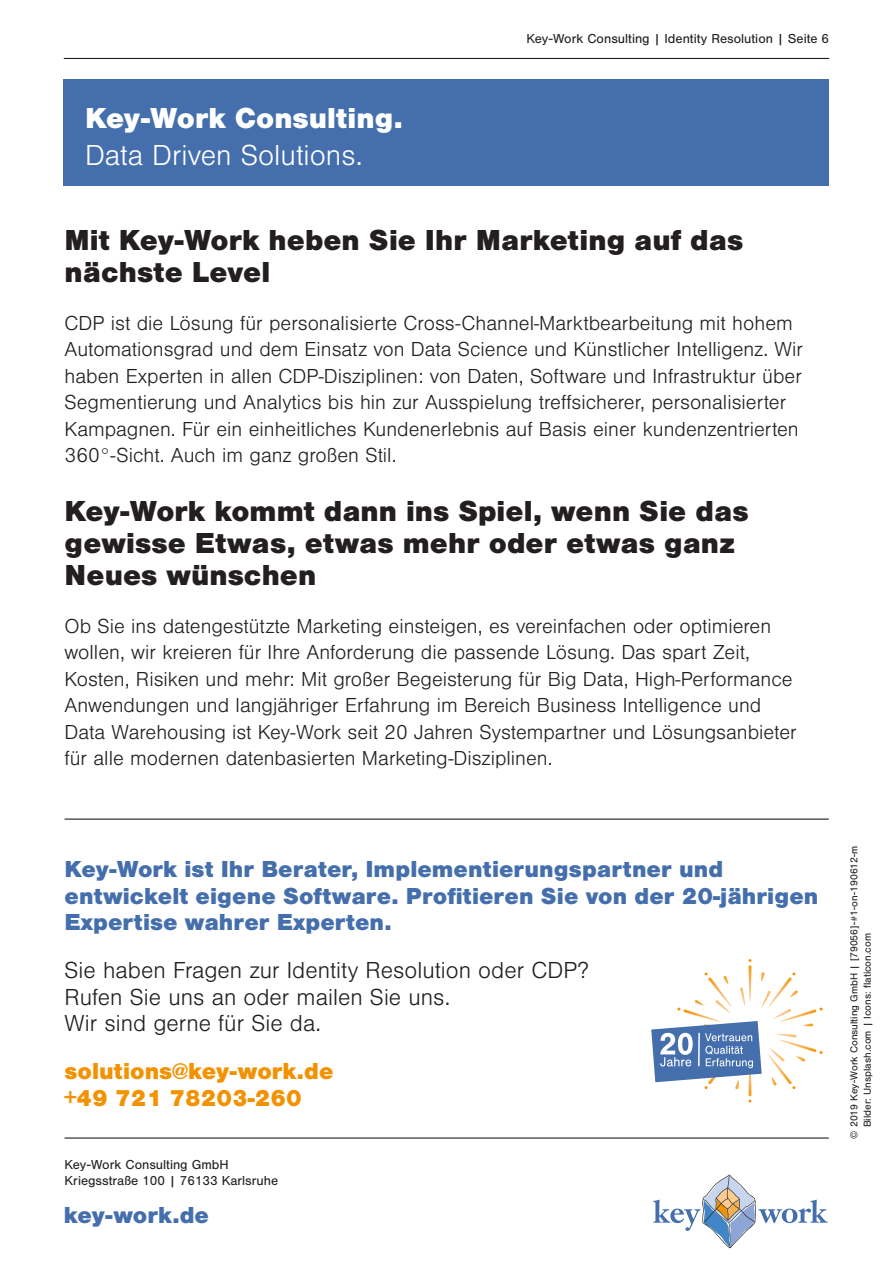
<style>
.page{position:relative;width:893px;height:1263px;background:#fff}
.page>*{position:absolute;margin:0;border:0;box-sizing:border-box;transform-origin:0 0}
.t1{font:900 30px/32px "Nimbus San";color:#231f20}
.t2{font:300 30px "Nimbus San";color:#fff}
.t3{font:900 30px "Nimbus San";color:#fff}
.t4{font:900 24px/26.5px "Nimbus San";color:#446fac}
.t5{font:300 24px/26.5px "Nimbus San";color:#231f20}
.t6{font:900 24px/26.5px "Nimbus San";color:#f39200}
.t7{font:300 21px/26.5px "Nimbus San";color:#231f20}
.t8{font:13.5px/15.9px "Nimbus San";color:#231f20}
.t9{font:10.5px/13.5px "Nimbus San";color:#231f20}
</style>
<div class="page">
<hr style="left:64px;top:58px;width:765px;height:1px;background:#231f20">
<svg style="left:653px;top:1174px;width:175px;height:74px"></svg>
<div style="left:64px;top:80px;width:765px;height:106px;background:#446fac"></div>
<hr style="left:65px;top:818px;width:764px;height:2px;background:#231f20">
<hr style="left:65px;top:1137px;width:764px;height:1px;background:#231f20">
<svg style="left:651px;top:959px;width:172px;height:123px"></svg>
<hr style="left:698px;top:1033px;width:2px;height:33px;background:#fff">
<h1 class="t3" style="left:85px;top:100px;width:319px">Key-Work Consulting.</h1>
<h1 class="t2" style="left:85px;top:139px;width:279px">Data Driven Solutions.</h1>
<p class="t8" style="left:526px;top:30px;width:304px">Key-Work Consulting | Identity Resolution | Seite 6</p>
<h1 class="t1" style="left:65px;top:224px;width:680px">Mit Key-Work heben Sie Ihr Marketing auf das nächste Level</h1>
<p class="t7" style="left:65px;top:310px;width:740px">CDP ist die Lösung für personalisierte Cross-Channel-Marktbearbeitung mit hohem Automationsgrad und dem Einsatz von Data Science und Künstlicher Intelligenz. Wir haben Experten in allen CDP-Disziplinen: von Daten, Software und Infrastruktur über Segmentierung und Analytics bis hin zur Ausspielung treffsicherer, personalisierter Kampagnen. Für ein einheitliches Kundenerlebnis auf Basis einer kundenzentrierten 360°-Sicht. Auch im ganz großen Stil.</p>
<h1 class="t1" style="left:65px;top:495px;width:686px">Key-Work kommt dann ins Spiel, wenn Sie das gewisse Etwas, etwas mehr oder etwas ganz<br>Neues wünschen</h1>
<p class="t7" style="left:65px;top:613px;width:734px">Ob Sie ins datengestützte Marketing einsteigen, es vereinfachen oder optimieren wollen, wir kreieren für Ihre Anforderung die passende Lösung. Das spart Zeit, Kosten, Risiken und mehr: Mit großer Begeisterung für Big Data, High-Performance Anwendungen und langjähriger Erfahrung im Bereich Business Intelligence und Data Warehousing ist Key-Work seit 20 Jahren Systempartner und Lösungsanbieter für alle modernen datenbasierten Marketing-Disziplinen.</p>
<p class="t4" style="left:65px;top:856px;width:755px">Key-Work ist Ihr Berater, Implementierungspartner und entwickelt eigene Software. Profitieren Sie von der 20-jährigen<br>Expertise wahrer Experten.</p>
<p class="t5" style="left:65px;top:957px;width:526px">Sie haben Fragen zur Identity Resolution oder CDP?<br>Rufen Sie uns an oder mailen Sie uns.<br>Wir sind gerne für Sie da.</p>
<p class="t6" style="left:65px;top:1058px;width:270px">solutions@key-work.de +49 721 78203-260</p>
<p class="t8" style="left:65px;top:1157px;width:215px">Key-Work Consulting GmbH<br>Kriegsstraße 100 | 76133 Karlsruhe</p>
<p class="t4" style="left:64px;top:1201px;width:147px">key-work.de</p>
<p class="t9" style="left:847px;top:1127px;width:283px;text-indent:-11px;rotate:-90deg">© 2019 Key-Work Consulting GmbH | [79056]-#1-on-190612-m<br>Bilder: Unsplash.com | Icons: flaticon.com</p>
</div>
